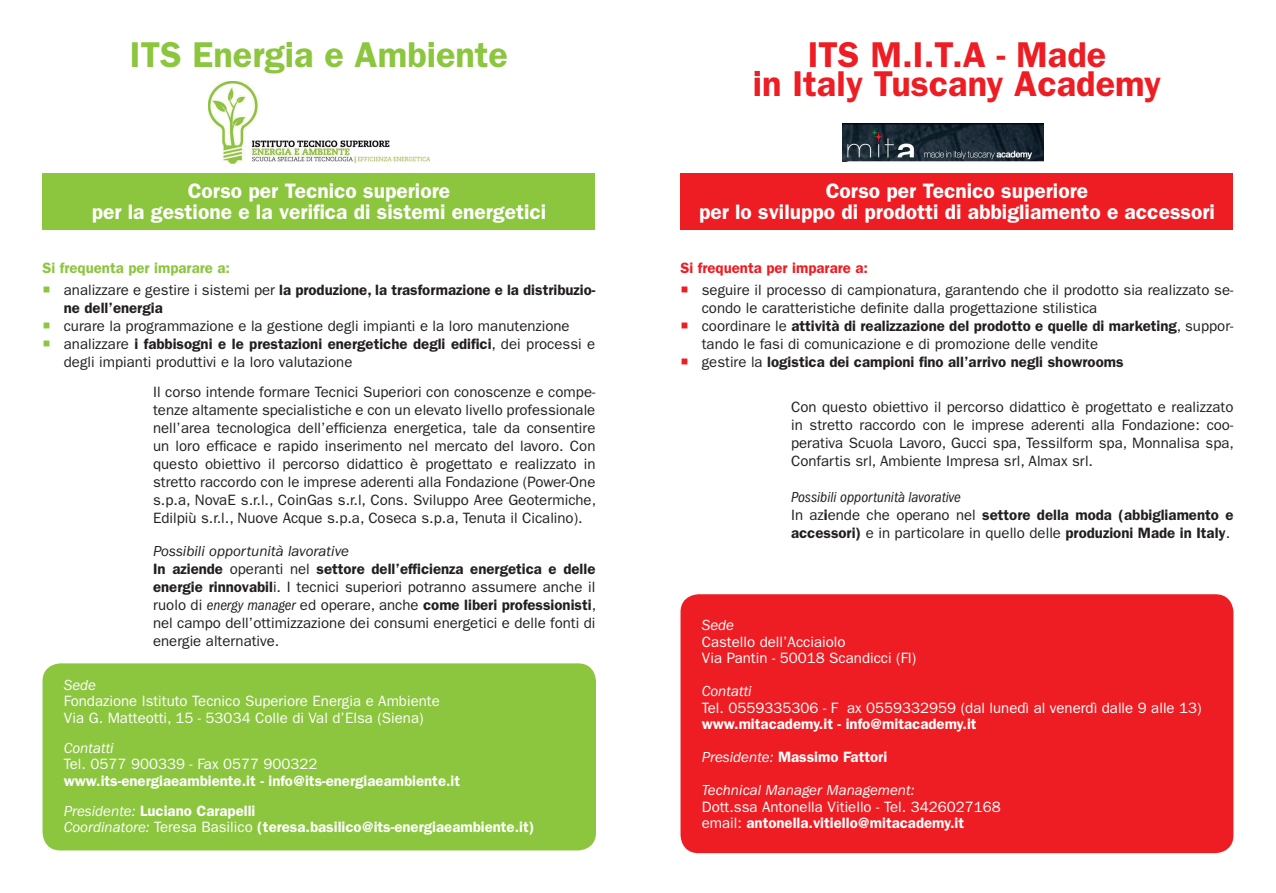
<style>
.page{position:relative;width:1276px;height:893px;background:#fff}
.page>*{position:absolute;margin:0;border:0;box-sizing:border-box;transform-origin:0 0}
.t1{font:600 36px/28.5px "ITC Franklin Gothic Std";color:#ee1d23;text-align:center}
.t2{font:600 36px "ITC Franklin Gothic Std";color:#8bc63e}
.t3{font:600 21px/21px "ITC Franklin Gothic Std";color:#fff;text-align:center}
.t4{font:15px/18px "ITC Franklin Gothic Std";color:#231f20}
.t5{font:15px/16.5px "ITC Franklin Gothic Std";color:#fff}
.t6{font:600 15px/18px "ITC Franklin Gothic Std";color:#231f20}
.t7{font:600 15px/30px "ITC Franklin Gothic Std";color:#fff}
.t8{font:italic 15px "ITC Franklin Gothic Std";color:#fff}
.t9{font:600 15px "ITC Franklin Gothic Std";color:#8bc63e}
.t10{font:600 15px "ITC Franklin Gothic Std";color:#ee1d23}
.s1{color:#8bc63e}
.s2{font-weight:400}
.s3{font-weight:600}
.s4{font-style:italic}
.s5{font-style:italic;font-stretch:condensed}
.s6{font-weight:400;font-style:italic}
.s7{color:#ee1d23}
.s8{font-weight:400;font-style:italic;font-stretch:condensed}
</style>
<div class="page">
<div style="left:43px;top:663px;width:553px;height:187px;background:#8bc63e;border-radius:18px"></div>
<div style="left:680px;top:594px;width:553px;height:259px;background:#ee1d23;border-radius:18px"></div>
<div style="left:43px;top:174px;width:552px;height:56px;background:#8bc63e"></div>
<div style="left:680px;top:174px;width:553px;height:56px;background:#ee1d23"></div>
<img style="left:208px;top:81px;width:222px;height:83px">
<img style="left:842px;top:124px;width:201px;height:37px">
<h1 class="t2" style="left:130px;top:34px;width:379px">ITS Energia e Ambiente</h1>
<h2 class="t3" style="left:92px;top:180px;width:456px">Corso per Tecnico superiore<br>per la gestione e la verifica di sistemi energetici</h2>
<p class="t9" style="left:43px;top:259px;width:189px">Si frequenta per imparare a:</p>
<p class="t6" style="left:64px;top:281px;width:533px;text-indent:-21px"><span class="s1">○</span> <span class="s2">analizzare e gestire i sistemi per</span> la produzione, la trasformazione e la distribuzio&shy;ne dell’energia</p>
<p class="t4" style="left:43px;top:317px;width:529px"><span class="s1">○</span> curare la programmazione e la gestione degli impianti e la loro manutenzione</p>
<p class="t4" style="left:64px;top:335px;width:533px;text-indent:-21px"><span class="s1">○</span> analizzare <span class="s3">i fabbisogni e le prestazioni energetiche degli edifici</span>, dei processi e degli impianti produttivi e la loro valutazione</p>
<p class="t4" style="left:153px;top:383px;width:444px;text-align:justify">Il corso intende formare Tecnici Superiori con conoscenze e compe&shy;tenze altamente specialistiche e con un elevato livello professionale nell’area tecnologica dell’efficienza energetica, tale da consentire un loro efficace e rapido inserimento nel mercato del lavoro. Con questo obiettivo il percorso didattico è progettato e realizzato in stretto raccordo con le imprese aderenti alla Fondazione (Power-One s.p.a, NovaE s.r.l., CoinGas s.r.l, Cons. Sviluppo Aree Geotermiche, Edilpiù s.r.l., Nuove Acque s.p.a, Coseca s.p.a, Tenuta il Cicalino).</p>
<p class="t4" style="left:153px;top:542px;width:444px"><span class="s4">Possibili opportunità lavorative<br></span><span class="s3">In aziende</span> operanti nel <span class="s3">settore dell’efficienza energetica e delle energie rinnovabil</span>i. I tecnici superiori potranno assumere anche il ruolo di <span class="s5">energy manager</span> ed operare, anche <span class="s3">come liberi professionisti</span>, nel campo dell’ottimizzazione dei consumi energetici e delle fonti di energie alternative.</p>
<p class="t8" style="left:64px;top:676px;width:34px">Sede</p>
<p class="t5" style="left:64px;top:693px;width:377px">Fondazione Istituto Tecnico Superiore Energia e Ambiente<br>Via G. Matteotti, 15 - 53034 Colle di Val d’Elsa (Siena)</p>
<p class="t8" style="left:64px;top:739px;width:51px">Contatti</p>
<p class="t5" style="left:64px;top:756px;width:255px">Tel. 0577 900339 - Fax 0577 900322</p>
<p class="t7" style="left:64px;top:765px;width:398px">www.its-energiaeambiente.it - info@its-energiaeambiente.it<br><span class="s6">Presidente:</span> Luciano Carapelli</p>
<p class="t7" style="left:64px;top:812px;width:472px"><span class="s6">Coordinatore:</span> <span class="s2">Teresa Basilico</span> (teresa.basilico@its-energiaeambiente.it)</p>
<h1 class="t1" style="left:753px;top:41px;width:410px">ITS M.I.T.A - Made<br>in Italy Tuscany Academy</h1>
<h2 class="t3" style="left:699px;top:180px;width:517px">Corso per Tecnico superiore<br>per lo sviluppo di prodotti di abbigliamento e accessori</h2>
<p class="t10" style="left:680px;top:259px;width:189px">Si frequenta per imparare a:</p>
<p class="t4" style="left:702px;top:281px;width:533px;text-indent:-21px"><span class="s7">○</span> seguire il processo di campionatura, garantendo che il prodotto sia realizzato se&shy;condo le caratteristiche definite dalla progettazione stilistica</p>
<p class="t4" style="left:702px;top:317px;width:533px;text-indent:-21px"><span class="s7">○</span> coordinare le <span class="s3">attività di realizzazione del prodotto e quelle di marketing</span>, suppor&shy;tando le fasi di comunicazione e di promozione delle vendite</p>
<p class="t6" style="left:680px;top:353px;width:444px"><span class="s7">○</span> <span class="s2">gestire la</span> logistica dei campioni fino all’arrivo negli showrooms</p>
<p class="t4" style="left:791px;top:398px;width:444px;text-align:justify">Con questo obiettivo il percorso didattico è progettato e realizzato in stretto raccordo con le imprese aderenti alla Fondazione: coo&shy;perativa Scuola Lavoro, Gucci spa, Tessilform spa, Monnalisa spa, Confartis srl, Ambiente Impresa srl, Almax srl.</p>
<p class="t6" style="left:791px;top:488px;width:444px"><span class="s8">Possibili opportunità lavorative<br></span><span class="s2">In az</span>i<span class="s2">ende che operano nel</span> settore della moda (abbigliamento e accessori) <span class="s2">e in particolare in quello delle</span> produzioni Made in Italy<span class="s2">.</span></p>
<p class="t8" style="left:702px;top:617px;width:34px">Sede</p>
<p class="t5" style="left:702px;top:633px;width:216px">Castello dell’Acciaiolo<br>Via Pantin - 50018 Scandicci (FI)</p>
<p class="t8" style="left:702px;top:683px;width:51px">Contatti</p>
<p class="t5" style="left:702px;top:699px;width:501px">Tel. 0559335306 - F ax 0559332959 (dal lunedì al venerdì dalle 9 alle 13)</p>
<p class="t7" style="left:702px;top:709px;width:276px">www.mitacademy.it - info@mitacademy.it</p>
<p class="t7" style="left:702px;top:742px;width:187px"><span class="s6">Presidente:</span> Massimo Fattori</p>
<p class="t8" style="left:702px;top:782px;width:214px">Technical Manager Management:</p>
<p class="t5" style="left:702px;top:798px;width:300px">Dott.ssa Antonella Vitiello - Tel. 3426027168 email: <span class="s3">antonella.vitiello@mitacademy.it</span></p>
</div>
